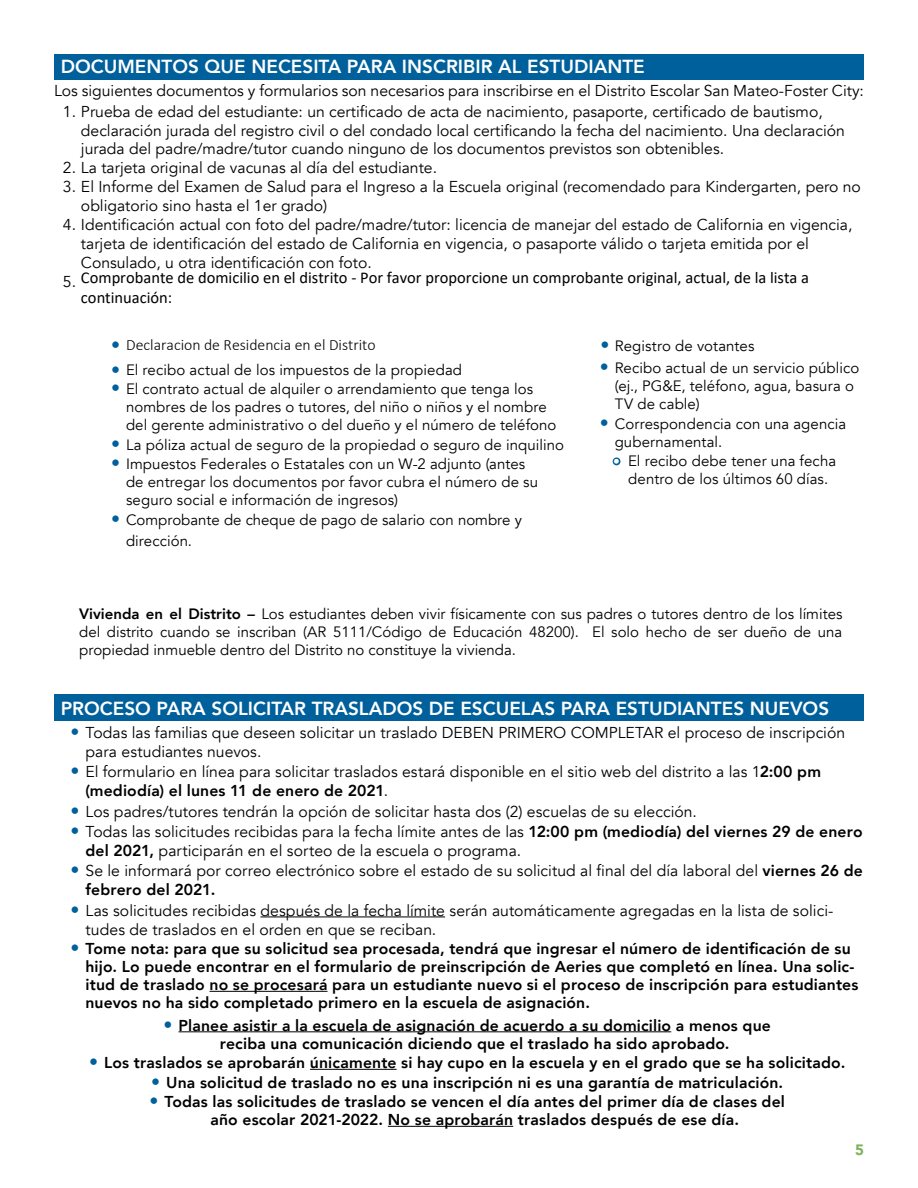
<style>
.page{position:relative;width:918px;height:1188px;background:#fff}
.page>*{position:absolute;margin:0;border:0;box-sizing:border-box;transform-origin:0 0}
.t1{font:800 18.9px "Avenir";color:#fff}
.t2{font:16.5px/19.8px "Calibri";color:#000}
.t3{font:15.75px/18.9px "Avenir";color:#000}
.t4{font:800 15.75px/18px "Avenir";letter-spacing:.01em;color:#000}
.t5{font:300 15.75px "Calibri";color:#000}
.t6{font:15px/18px "Avenir";letter-spacing:.005em;color:#000}
.t7{font:900 15px "Avenir";color:#7bb45b}
.s1{font-family:"Avenir";font-weight:400;font-size:18px;color:#00609c}
.s2{font-size:18px;color:#00609c}
.s3{font-size:13.5px;color:#00609c}
.s4{font-weight:800}
.s5{font-weight:400;font-size:18px;color:#00609c}
</style>
<div class="page">
<div style="left:54px;top:54px;width:810px;height:25px;background:#00609c"></div>
<div style="left:54px;top:694px;width:810px;height:27px;background:#00609c"></div>
<hr style="left:260px;top:917px;width:185px;height:1px;background:#000">
<hr style="left:210px;top:991px;width:118px;height:1px;background:#000">
<hr style="left:179px;top:1031px;width:492px;height:1px;background:#000">
<hr style="left:310px;top:1069px;width:87px;height:1px;background:#000">
<hr style="left:388px;top:1126px;width:125px;height:1px;background:#000">
<p class="t1" style="left:61px;top:52px;width:586px">DOCUMENTOS QUE NECESITA PARA INSCRIBIR AL ESTUDIANTE</p>
<p class="t3" style="left:54px;top:82px;width:812px">Los siguientes documentos y formularios son necesarios para inscribirse en el Distrito Escolar San Mateo-Foster City:</p>
<p class="t3" style="left:81px;top:102px;width:765px;text-indent:-18px">1. Prueba de edad del estudiante: un certificado de acta de nacimiento, pasaporte, certificado de bautismo, declaración jurada del registro civil o del condado local certificando la fecha del nacimiento. Una declaración jurada del padre/madre/tutor cuando ninguno de los documentos previstos son obtenibles.</p>
<p class="t3" style="left:63px;top:159px;width:376px">2. La tarjeta original de vacunas al día del estudiante.</p>
<p class="t3" style="left:81px;top:178px;width:781px;text-indent:-18px">3. El Informe del Examen de Salud para el Ingreso a la Escuela original (recomendado para Kindergarten, pero no obligatorio sino hasta el 1er grado)</p>
<p class="t3" style="left:81px;top:216px;width:773px;text-indent:-18px">4. Identificación actual con foto del padre/madre/tutor: licencia de manejar del estado de California en vigencia, tarjeta de identificación del estado de California en vigencia, o pasaporte válido o tarjeta emitida por el<br>Consulado, u otra identificación con foto.</p>
<p class="t2" style="left:81px;top:268px;width:730px;text-indent:-18px"><sub>5.</sub> Comprobante de domicilio en el distrito - Por favor proporcione un comprobante original, actual, de la lista a continuación:</p>
<p class="t5" style="left:111px;top:335px;width:266px"><span class="s1">•</span> Declaracion de Residencia en el Distrito</p>
<p class="t6" style="left:111px;top:361px;width:352px"><span class="s2">•</span> El recibo actual de los impuestos de la propiedad</p>
<p class="t6" style="left:126px;top:380px;width:432px;text-indent:-15px"><span class="s2">•</span> El contrato actual de alquiler o arrendamiento que tenga los nombres de los padres o tutores, del niño o niños y el nombre del gerente administrativo o del dueño y el número de teléfono</p>
<p class="t6" style="left:111px;top:436px;width:455px"><span class="s2">•</span> La póliza actual de seguro de la propiedad o seguro de inquilino</p>
<p class="t6" style="left:126px;top:455px;width:414px;text-indent:-15px"><span class="s2">•</span> Impuestos Federales o Estatales con un W-2 adjunto (antes de entregar los documentos por favor cubra el número de su seguro social e información de ingresos)</p>
<p class="t6" style="left:126px;top:510px;width:397px;line-height:20.9px;text-indent:-15px"><span class="s2">•</span> Comprobante de cheque de pago de salario con nombre y dirección.</p>
<p class="t6" style="left:601px;top:337px;width:155px"><span class="s2">•</span> Registro de votantes</p>
<p class="t6" style="left:615px;top:359px;width:246px;text-indent:-15px"><span class="s2">•</span> Recibo actual de un servicio público (ej., PG&amp;E, teléfono, agua, basura o<br>TV de cable)</p>
<p class="t6" style="left:615px;top:415px;width:233px;text-indent:-15px"><span class="s2">•</span> Correspondencia con una agencia gubernamental.</p>
<p class="t6" style="left:613px;top:452px;width:225px;text-align:center"><span class="s3">•</span> El recibo debe tener una fecha dentro de los últimos 60 días.</p>
<p class="t6" style="left:79px;top:605px;width:765px;text-align:justify"><span class="s4">Vivienda en el Distrito –</span> Los estudiantes deben vivir físicamente con sus padres o tutores dentro de los límites del distrito cuando se inscriban (AR 5111/Código de Educación 48200). El solo hecho de ser dueño de una propiedad inmueble dentro del Distrito no constituye la vivienda.</p>
<p class="t1" style="left:61px;top:693px;width:770px">PROCESO PARA SOLICITAR TRASLADOS DE ESCUELAS PARA ESTUDIANTES NUEVOS</p>
<p class="t3" style="left:86px;top:724px;width:761px;text-indent:-15px"><span class="s2">•</span> Todas las familias que deseen solicitar un traslado DEBEN PRIMERO COMPLETAR el proceso de inscripción para estudiantes nuevos.</p>
<p class="t3" style="left:86px;top:763px;width:737px;text-indent:-15px"><span class="s2">•</span> El formulario en línea para solicitar traslados estará disponible en el sitio web del distrito a las 1<span class="s4">2:00 pm (mediodía) el lunes 11 de enero de 2021</span>.</p>
<p class="t3" style="left:70px;top:802px;width:628px"><span class="s2">•</span> Los padres/tutores tendrán la opción de solicitar hasta dos (2) escuelas de su elección.</p>
<p class="t3" style="left:86px;top:823px;width:779px;text-indent:-15px"><span class="s2">•</span> Todas las solicitudes recibidas para la fecha límite antes de las <span class="s4">12:00 pm (mediodía) del viernes 29 de enero del 2021,</span> participarán en el sorteo de la escuela o programa.</p>
<p class="t3" style="left:86px;top:862px;width:779px;text-indent:-15px"><span class="s2">•</span> Se le informará por correo electrónico sobre el estado de su solicitud al final del día laboral del <span class="s4">viernes 26 de febrero del 2021.</span></p>
<p class="t3" style="left:86px;top:901px;width:750px;text-indent:-15px"><span class="s2">•</span> Las solicitudes recibidas después de la fecha límite serán automáticamente agregadas en la lista de solici&shy;tudes de traslados en el orden en que se reciban.</p>
<p class="t4" style="left:86px;top:940px;width:774px;text-indent:-15px"><span class="s5">•</span> Tome nota: para que su solicitud sea procesada, tendrá que ingresar el número de identificación de su hijo. Lo puede encontrar en el formulario de preinscripción de Aeries que completó en línea. Una solic&shy;itud de traslado no se procesará para un estudiante nuevo si el proceso de inscripción para estudiantes nuevos no ha sido completado primero en la escuela de asignación.</p>
<p class="t4" style="left:220px;top:1016px;width:553px;text-indent:-56px"><span class="s5">•</span> Planee asistir a la escuela de asignación de acuerdo a su domicilio a menos que reciba una comunicación diciendo que el traslado ha sido aprobado.</p>
<p class="t4" style="left:89px;top:1054px;width:758px"><span class="s5">•</span> Los traslados se aprobarán únicamente si hay cupo en la escuela y en el grado que se ha solicitado.</p>
<p class="t4" style="left:151px;top:1073px;width:633px"><span class="s5">•</span> Una solicitud de traslado no es una inscripción ni es una garantía de matriculación.</p>
<p class="t4" style="left:210px;top:1093px;width:576px;text-indent:-61px"><span class="s5">•</span> Todas las solicitudes de traslado se vencen el día antes del primer día de clases del año escolar 2021-2022. No se aprobarán traslados después de ese día.</p>
<p class="t7" style="left:855px;top:1137px;width:10px">5</p>
</div>
